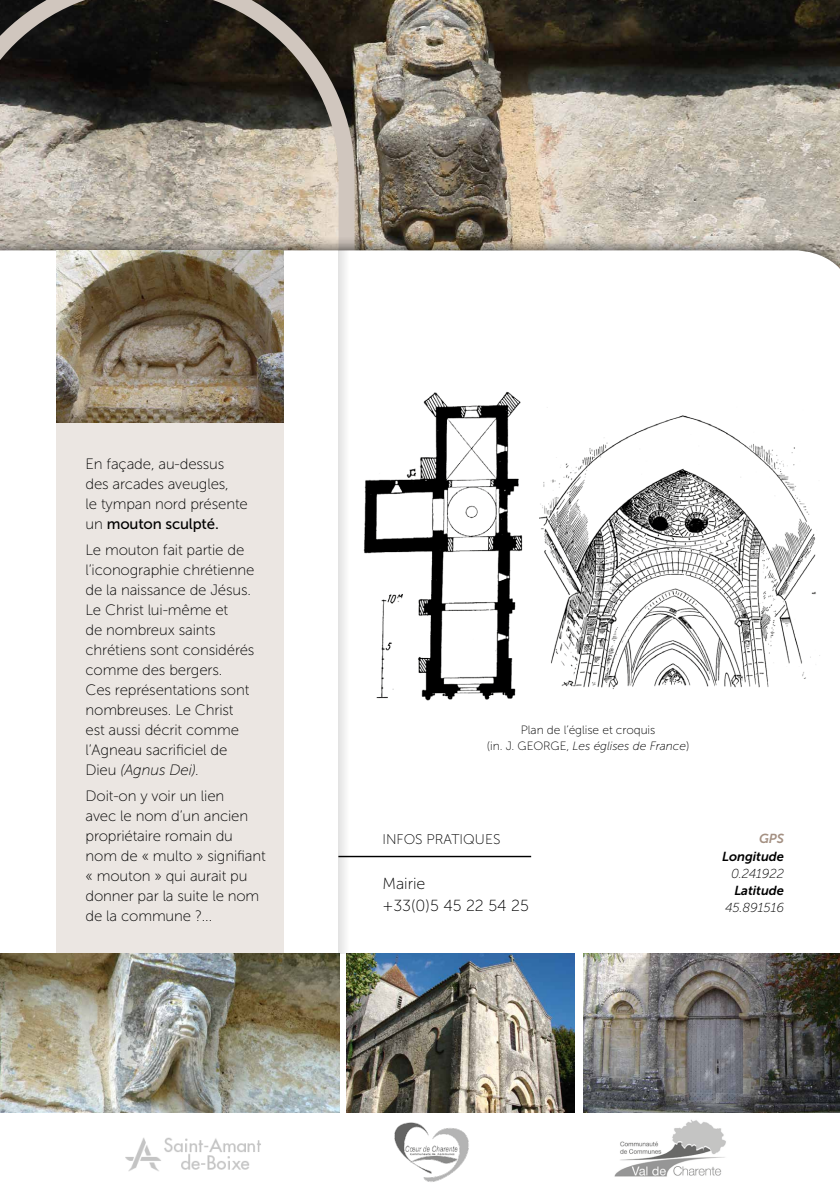
<style>
.page{position:relative;width:840px;height:1191px;background:#fff}
.page>*{position:absolute;margin:0;border:0;box-sizing:border-box;transform-origin:0 0}
.t1{font:16px/22px "Museo Sans 100";color:#000}
.t2{font:15px/20px "Museo Sans 100";letter-spacing:-.01em;color:#000}
.t3{font:15px "Museo Sans 500";letter-spacing:-.01em;color:#000}
.t4{font:14px "Museo Sans 100";color:#000}
.t5{font:italic 13px "Museo Sans 700";letter-spacing:-.005em;color:#000}
.t6{font:italic 13px "Museo Sans 100";letter-spacing:-.005em;color:#000}
.t7{font:italic 13px "Museo Sans 700";color:#a49082}
.t8{font:12px/16px "Museo Sans 100";letter-spacing:-.005em;color:#000;text-align:center}
.s1{font-family:"Museo Sans 100"}
.s2{font-style:italic}
</style>
<div class="page">
<img style="left:362px;top:0;width:477px;height:238px">
<div style="left:57px;top:309px;width:226px;height:803px;background:#ebe6e2"></div>
<svg style="left:0;top:0;width:362px;height:238px;background:#767067"></svg>
<div style="left:0;top:238px;width:839px;height:158px;background:#000;opacity:.75"></div>
<svg style="left:0;top:250px;width:839px;height:146px"></svg>
<img style="left:57px;top:250px;width:226px;height:172px">
<img style="left:0;top:953px;width:339px;height:159px">
<img style="left:347px;top:953px;width:227px;height:159px">
<img style="left:583px;top:953px;width:256px;height:159px">
<img style="left:125px;top:1137px;width:136px;height:34px">
<img style="left:394px;top:1122px;width:75px;height:60px">
<img style="left:614px;top:1120px;width:112px;height:57px">
<svg style="left:338px;top:250px;width:12px;height:703px"></svg>
<img style="left:539px;top:415px;width:277px;height:274px">
<img style="left:345px;top:386px;width:184px;height:323px">
<hr style="left:338px;top:855px;width:193px;height:2px;background:#000">
<p class="t2" style="left:85px;top:454px;width:164px">En façade, au-dessus des arcades aveugles,<br>le tympan nord présente</p>
<p class="t3" style="left:85px;top:516px;width:135px"><span class="s1">un</span> mouton sculpté.</p>
<p class="t2" style="left:85px;top:540px;width:170px">Le mouton fait partie de l’iconographie chrétienne de la naissance de Jésus.<br>Le Christ lui-même et<br>de nombreux saints chrétiens sont considérés comme des bergers.<br>Ces représentations sont nombreuses. Le Christ est aussi décrit comme l’Agneau sacrificiel de<br>Dieu <span class="s2">(Agnus Dei).</span></p>
<p class="t2" style="left:85px;top:785px;width:182px">Doit-on y voir un lien<br>avec le nom d’un ancien propriétaire romain du nom de « multo » signifiant « mouton » qui aurait pu donner par la suite le nom de la commune ?...</p>
<p class="t8" style="left:486px;top:722px;width:204px">Plan de l’église et croquis<br>(in. J. GEORGE, <span class="s2">Les églises de France</span>)</p>
<p class="t4" style="left:382px;top:832px;width:119px">INFOS PRATIQUES</p>
<p class="t1" style="left:382px;top:873px;width:148px">Mairie<br>+33(0)5 45 22 54 25</p>
<p class="t7" style="left:758px;top:831px;width:26px">GPS</p>
<p class="t5" style="left:721px;top:849px;width:63px">Longitude</p>
<p class="t6" style="left:730px;top:866px;width:54px">0.241922</p>
<p class="t5" style="left:734px;top:883px;width:51px">Latitude</p>
<p class="t6" style="left:724px;top:901px;width:60px">45.891516</p>
</div>
